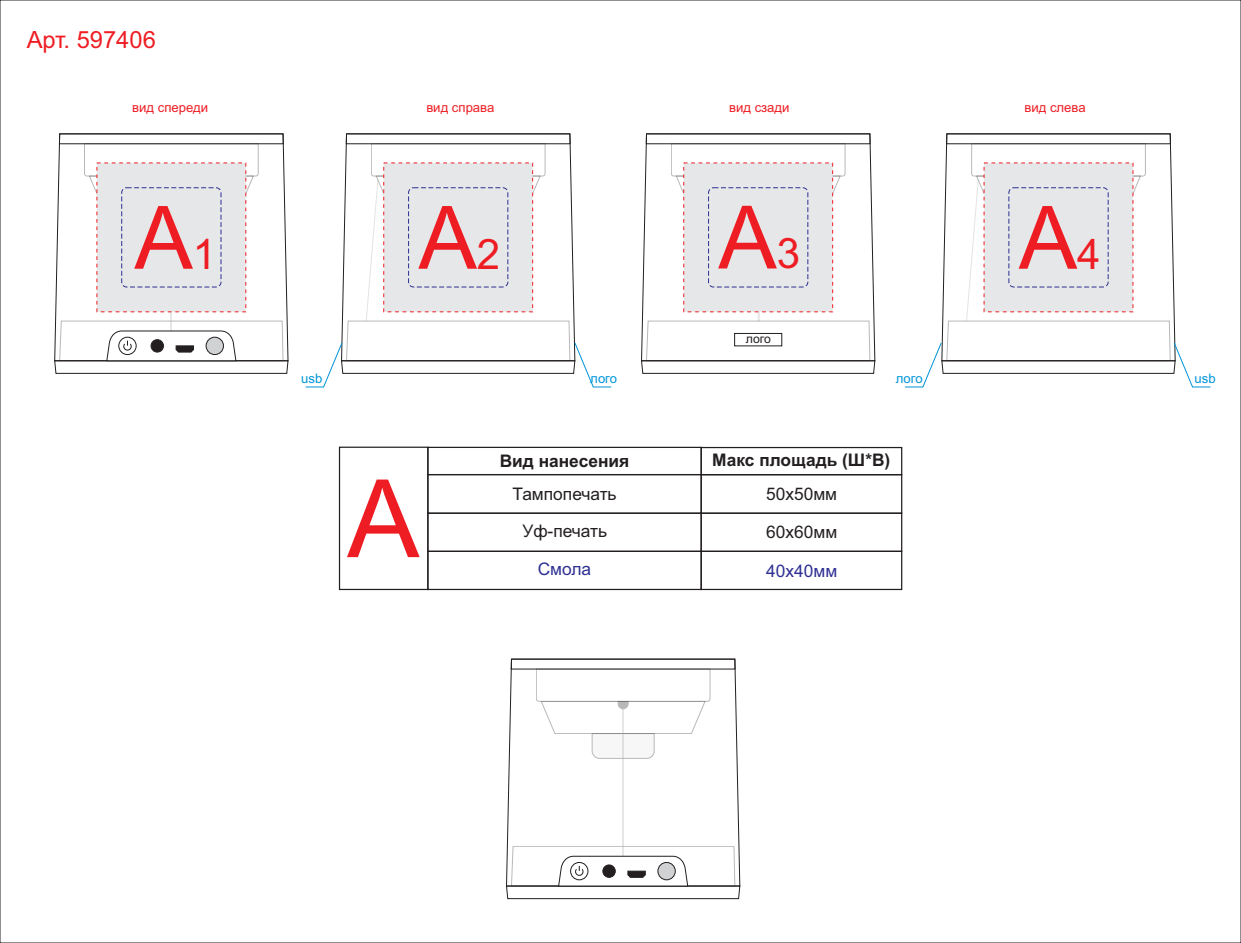
<style>
.page{position:relative;width:1241px;height:943px;background:#fff}
.page>*{position:absolute;margin:0;border:0;box-sizing:border-box;transform-origin:0 0}
.t1{font:108.33px "Arial";color:#ee1d23}
.t2{font:87.5px "Arial";color:#ee1d23}
.t3{font:23.71px "Arial";color:#ee1d23}
.t4{font:17.32px "Arial";color:#231f20}
.t5{font:700 17.32px "Arial";color:#231f20}
.t6{font:17.32px "Arial";color:#2e3092}
.t7{font:13.12px "Arial";color:#ee1d23}
.t8{font:13.12px "Arial";color:#0095d9}
.t9{font:12.25px "Arial";color:#231f20}
.s1{font-size:42px}
</style>
<div class="page">
<svg style="left:55px;top:133px;width:233px;height:188px"></svg>
<svg style="left:506px;top:658px;width:234px;height:188px"></svg>
<svg style="left:536px;top:668px;width:174px;height:90px"></svg>
<hr style="left:170px;top:183px;width:1px;height:148px;background:#a8a9ad">
<hr style="left:622px;top:708px;width:1px;height:148px;background:#a8a9ad">
<hr style="left:171px;top:183px;width:1px;height:148px;background:#a8a9ad">
<hr style="left:623px;top:708px;width:1px;height:148px;background:#a8a9ad">
<svg style="left:84px;top:143px;width:174px;height:169px"></svg>
<svg style="left:54px;top:321px;width:235px;height:53px"></svg>
<svg style="left:506px;top:846px;width:234px;height:53px"></svg>
<svg style="left:345px;top:133px;width:226px;height:10px"></svg>
<svg style="left:946px;top:133px;width:225px;height:10px"></svg>
<svg style="left:641px;top:133px;width:234px;height:188px"></svg>
<svg style="left:641px;top:321px;width:234px;height:53px"></svg>
<svg style="left:671px;top:143px;width:174px;height:169px"></svg>
<div style="left:734px;top:333px;width:48px;height:13px;border:1px solid #231f20"></div>
<div style="left:427px;top:447px;width:274px;height:28px;border:1px solid #231f20"></div>
<div style="left:427px;top:474px;width:274px;height:40px;border:1px solid #231f20"></div>
<div style="left:427px;top:512px;width:274px;height:40px;border:1px solid #231f20"></div>
<div style="left:427px;top:550px;width:274px;height:40px;border:1px solid #231f20"></div>
<div style="left:700px;top:474px;width:202px;height:40px;border:1px solid #231f20"></div>
<div style="left:700px;top:447px;width:202px;height:28px;border:1px solid #231f20"></div>
<div style="left:700px;top:512px;width:202px;height:40px;border:1px solid #231f20"></div>
<div style="left:700px;top:550px;width:202px;height:40px;border:1px solid #231f20"></div>
<div style="left:339px;top:446px;width:89px;height:144px;border:1px solid #231f20"></div>
<div style="left:121px;top:187px;width:100px;height:100px;border:1px dashed #2e3092;border-radius:5px"></div>
<div style="left:708px;top:187px;width:100px;height:100px;border:1px dashed #2e3092;border-radius:5px"></div>
<svg style="left:305px;top:143px;width:306px;height:244px"></svg>
<svg style="left:905px;top:143px;width:305px;height:244px"></svg>
<h3 class="t3" style="left:27px;top:30px;width:131px">Арт. 597406</h3>
<p class="t7" style="left:132px;top:102px;width:77px">вид спереди</p>
<p class="t7" style="left:426px;top:102px;width:70px">вид справа</p>
<p class="t7" style="left:729px;top:102px;width:62px">вид сзади</p>
<p class="t7" style="left:1024px;top:102px;width:63px">вид слева</p>
<h2 class="t2" style="left:134px;top:205px;width:83px">A<span class="s1">1</span></h2>
<h2 class="t2" style="left:418px;top:205px;width:83px">A<span class="s1">2</span></h2>
<h2 class="t2" style="left:718px;top:205px;width:83px">A<span class="s1">3</span></h2>
<h2 class="t2" style="left:1018px;top:205px;width:83px">A<span class="s1">4</span></h2>
<p class="t9" style="left:745px;top:334px;width:27px">лого</p>
<p class="t8" style="left:301px;top:373px;width:23px">usb</p>
<p class="t8" style="left:590px;top:373px;width:28px">лого</p>
<p class="t8" style="left:895px;top:373px;width:28px">лого</p>
<p class="t8" style="left:1194px;top:373px;width:23px">usb</p>
<h1 class="t1" style="left:347px;top:478px;width:74px">A</h1>
<h3 class="t5" style="left:499px;top:454px;width:131px">Вид нанесения</h3>
<h3 class="t5" style="left:712px;top:453px;width:180px">Макс площадь (Ш*В)</h3>
<h3 class="t4" style="left:512px;top:487px;width:106px">Тампопечать</h3>
<h3 class="t4" style="left:766px;top:487px;width:73px">50х50мм</h3>
<h3 class="t4" style="left:522px;top:524px;width:86px">Уф-печать</h3>
<h3 class="t6" style="left:537px;top:562px;width:55px">Смола</h3>
<h3 class="t4" style="left:766px;top:526px;width:73px">60х60мм</h3>
<h3 class="t6" style="left:766px;top:564px;width:73px">40х40мм</h3>
</div>
